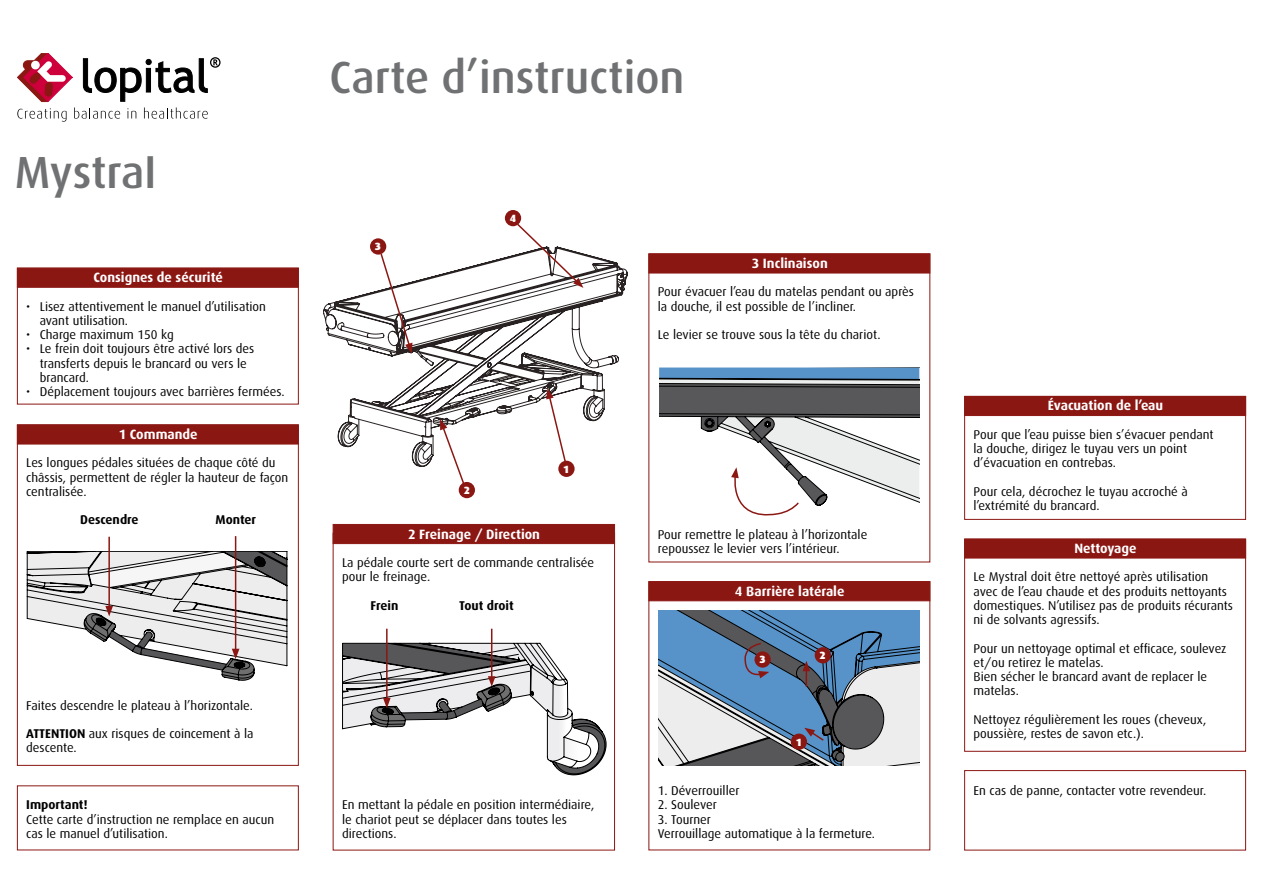
<style>
.page{position:relative;width:1263px;height:893px;background:#fff}
.page>*{position:absolute;margin:0;border:0;box-sizing:border-box;transform-origin:0 0}
.t1{font:500 45px "Dax";color:#707173}
.t2{font:700 13.5px "Dax";color:#fff}
.t3{font:12.75px/14.2px "Dax";color:#000}
.t4{font:700 12.75px "Dax";color:#000}
.t5{font:900 10.5px "Dax";color:#fff}
.s1{font-size:40.5px}
.s2{font-weight:700}
</style>
<div class="page">
<div style="left:964px;top:396px;width:282px;height:124px;border:1px solid #8b1713"></div>
<div style="left:964px;top:396px;width:282px;height:20px;background:#8b1713"></div>
<div style="left:333px;top:524px;width:282px;height:20px;background:#8b1713"></div>
<div style="left:17px;top:424px;width:282px;height:20px;background:#8b1713;border:1px solid #8b1713"></div>
<div style="left:17px;top:268px;width:282px;height:136px;border:1px solid #8b1713"></div>
<div style="left:17px;top:268px;width:282px;height:20px;background:#8b1713;border:1px solid #8b1713"></div>
<hr style="left:108px;top:537px;width:2px;height:71px;background:#8b1713">
<svg style="left:323px;top:247px;width:305px;height:220px"></svg>
<div style="left:558px;top:461px;width:17px;height:16px;background:#8b1713;border-radius:50%"></div>
<div style="left:648px;top:254px;width:282px;height:19px;background:#8b1713"></div>
<div style="left:648px;top:581px;width:282px;height:20px;background:#8b1713;border:1px solid #8b1713"></div>
<div style="left:964px;top:539px;width:282px;height:213px;border:1px solid #8b1713"></div>
<div style="left:964px;top:538px;width:282px;height:20px;background:#8b1713;border:1px solid #8b1713"></div>
<hr style="left:235px;top:536px;width:1px;height:115px;background:#8b1713">
<svg style="left:27px;top:551px;width:260px;height:130px"></svg>
<div style="left:459px;top:482px;width:16px;height:16px;background:#8b1713;border-radius:50%"></div>
<div style="left:370px;top:238px;width:16px;height:17px;background:#8b1713;border-radius:50%"></div>
<div style="left:505px;top:210px;width:16px;height:16px;background:#8b1713;border-radius:50%"></div>
<svg style="left:440px;top:419px;width:26px;height:68px"></svg>
<svg style="left:379px;top:252px;width:33px;height:102px"></svg>
<svg style="left:515px;top:222px;width:68px;height:66px"></svg>
<svg style="left:546px;top:388px;width:21px;height:77px"></svg>
<hr style="left:386px;top:629px;width:2px;height:71px;background:#8b1713">
<hr style="left:491px;top:629px;width:1px;height:49px;background:#8b1713">
<svg style="left:342px;top:643px;width:264px;height:132px"></svg>
<svg style="left:659px;top:610px;width:260px;height:155px;background:#7a94ae"></svg>
<div style="left:964px;top:770px;width:282px;height:80px;border:1px solid #8b1713"></div>
<svg style="left:659px;top:368px;width:260px;height:148px"></svg>
<svg style="left:17px;top:53px;width:55px;height:49px"></svg>
<svg style="left:82px;top:57px;width:139px;height:45px"></svg>
<svg style="left:17px;top:108px;width:50px;height:14px"></svg>
<svg style="left:74px;top:108px;width:46px;height:11px"></svg>
<svg style="left:127px;top:108px;width:9px;height:10px"></svg>
<svg style="left:144px;top:108px;width:64px;height:11px"></svg>
<h1 class="t1" style="left:15px;top:147px;width:143px">Mystra<span class="s1">l</span></h1>
<p class="t2" style="left:93px;top:270px;width:131px">Consignes de sécurité</p>
<p class="t3" style="left:40px;top:299px;width:228px;text-indent:-14px">• Lisez attentivement le manuel d’utilisation avant utilisation.</p>
<p class="t3" style="left:26px;top:328px;width:149px">• Charge maximum 150 kg</p>
<p class="t3" style="left:40px;top:342px;width:216px;text-indent:-14px">• Le frein doit toujours être activé lors des transferts depuis le brancard ou vers le brancard.</p>
<p class="t3" style="left:26px;top:385px;width:260px">• Déplacement toujours avec barrières fermées.</p>
<p class="t2" style="left:119px;top:426px;width:81px">1 Commande</p>
<p class="t3" style="left:26px;top:456px;width:263px">Les longues pédales situées de chaque côté du châssis, permettent de régler la hauteur de façon centralisée.</p>
<p class="t4" style="left:80px;top:513px;width:60px">Descendre</p>
<p class="t4" style="left:216px;top:513px;width:42px">Monter</p>
<p class="t3" style="left:26px;top:698px;width:228px">Faites descendre le plateau à l’horizontale.</p>
<p class="t3" style="left:26px;top:727px;width:229px"><span class="s2">ATTENTION</span> aux risques de coincement à la descente.</p>
<p class="t4" style="left:26px;top:798px;width:63px">Important!</p>
<p class="t3" style="left:26px;top:812px;width:249px">Cette carte d’instruction ne remplace en aucun cas le manuel d’utilisation.</p>
<h1 class="t1" style="left:330px;top:52px;width:356px">Carte d’instruction</h1>
<p class="t5" style="left:375px;top:241px;width:8px">3</p>
<p class="t5" style="left:510px;top:212px;width:8px">4</p>
<p class="t5" style="left:464px;top:484px;width:8px">2</p>
<p class="t5" style="left:563px;top:463px;width:8px">1</p>
<p class="t2" style="left:408px;top:526px;width:134px">2 Freinage / Direction</p>
<p class="t3" style="left:342px;top:556px;width:254px">La pédale courte sert de commande centralisée pour le freinage.</p>
<p class="t4" style="left:370px;top:598px;width:29px">Frein</p>
<p class="t4" style="left:459px;top:598px;width:56px">Tout droit</p>
<p class="t3" style="left:342px;top:798px;width:254px">En mettant la pédale en position intermédiaire, le chariot peut se déplacer dans toutes les directions.</p>
<p class="t2" style="left:752px;top:255px;width:78px">3 Inclinaison</p>
<p class="t3" style="left:658px;top:285px;width:258px">Pour évacuer l’eau du matelas pendant ou après la douche, il est possible de l’incliner.</p>
<p class="t3" style="left:658px;top:328px;width:224px">Le levier se trouve sous la tête du chariot.</p>
<p class="t3" style="left:658px;top:527px;width:211px">Pour remettre le plateau à l’horizontale repoussez le levier vers l’intérieur.</p>
<p class="t2" style="left:735px;top:583px;width:111px">4 Barrière latérale</p>
<p class="t5" style="left:759px;top:653px;width:14px">33</p>
<p class="t5" style="left:821px;top:644px;width:8px">2</p>
<p class="t5" style="left:820px;top:649px;width:8px">2</p>
<p class="t5" style="left:796px;top:736px;width:8px">1</p>
<p class="t3" style="left:658px;top:784px;width:83px">1. Déverrouiller</p>
<p class="t3" style="left:658px;top:798px;width:61px">2. Soulever</p>
<p class="t3" style="left:658px;top:812px;width:219px">3. Tourner<br>Verrouillage automatique à la fermeture.</p>
<p class="t2" style="left:1048px;top:398px;width:117px">Évacuation de l’eau</p>
<p class="t3" style="left:973px;top:427px;width:242px">Pour que l’eau puisse bien s’évacuer pendant la douche, dirigez le tuyau vers un point d’évacuation en contrebas.</p>
<p class="t3" style="left:973px;top:484px;width:216px">Pour cela, décrochez le tuyau accroché à l’extrémité du brancard.</p>
<p class="t2" style="left:1074px;top:540px;width:64px">Nettoyage</p>
<p class="t3" style="left:973px;top:570px;width:261px">Le Mystral doit être nettoyé après utilisation avec de l’eau chaude et des produits nettoyants domestiques. N’utilisez pas de produits récurants ni de solvants agressifs.</p>
<p class="t3" style="left:973px;top:641px;width:254px">Pour un nettoyage optimal et efficace, soulevez et/ou retirez le matelas.<br>Bien sécher le brancard avant de replacer le matelas.</p>
<p class="t3" style="left:973px;top:712px;width:235px">Nettoyez régulièrement les roues (cheveux, poussière, restes de savon etc.).</p>
<p class="t3" style="left:973px;top:784px;width:234px">En cas de panne, contacter votre revendeur.</p>
</div>
